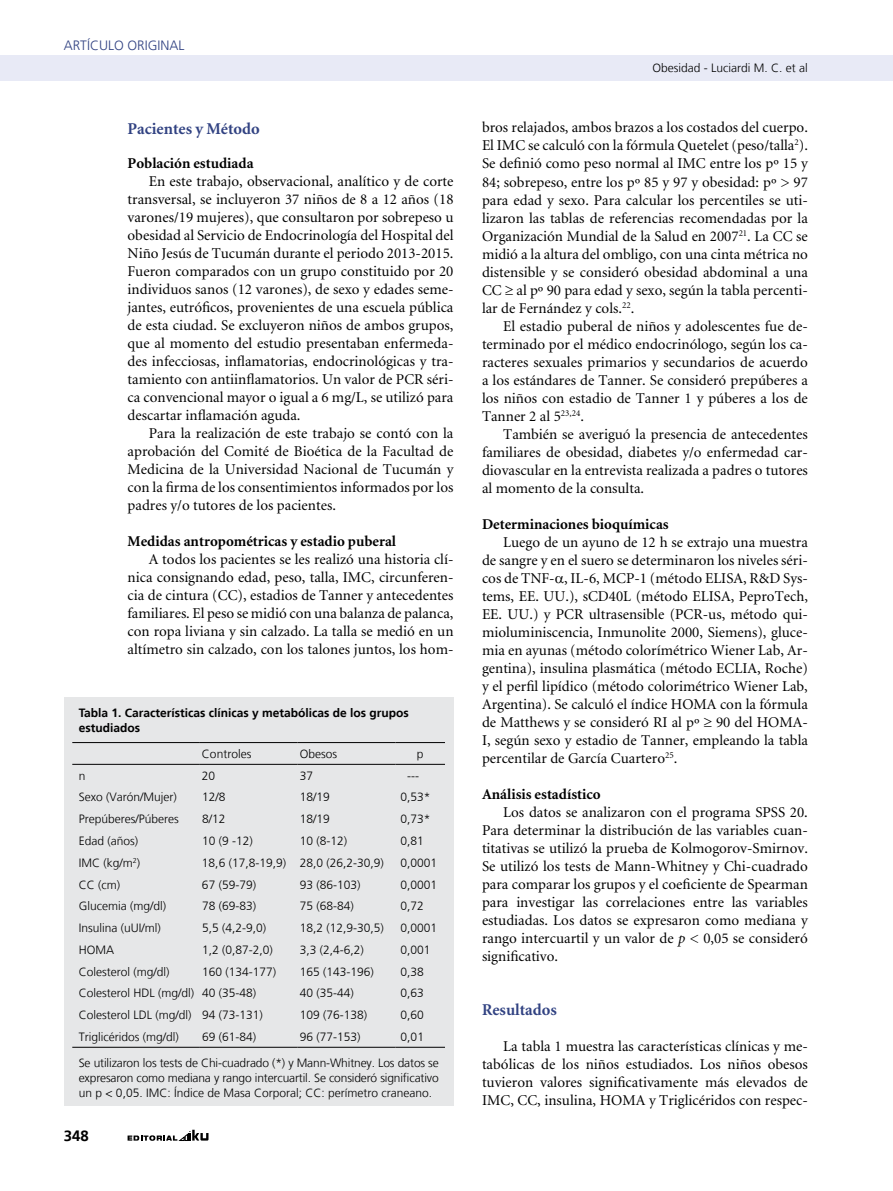
<style>
.page{position:relative;width:893px;height:1191px;background:#fff}
.page>*{position:absolute;margin:0;border:0;box-sizing:border-box;transform-origin:0 0}
.t1{font:700 16.5px "Minion";color:#314282}
.t2{font:15px/18px "Minion";color:#000;text-align:justify}
.t3{font:700 15px "Minion";color:#000}
.t4{font:700 15px "Frutiger LT";color:#000}
.t5{font:300 13.5px "Frutiger LT";color:#314282}
.t6{font:300 12px/26px "Frutiger LT";color:#000}
.t7{font:700 12px/15px "Frutiger LT";color:#000}
.s1{font-style:italic}
</style>
<div class="page">
<div style="left:0;top:55px;width:893px;height:26px;background:#e8eaf6"></div>
<svg style="left:128px;top:1129px;width:81px;height:11px"></svg>
<div style="left:64px;top:697px;width:389px;height:409px;background:#e6e7e8"></div>
<hr style="left:72px;top:1047px;width:128px;height:1px;background:#000">
<hr style="left:200px;top:1047px;width:98px;height:1px;background:#000">
<hr style="left:298px;top:1047px;width:97px;height:1px;background:#000">
<hr style="left:395px;top:1047px;width:50px;height:1px;background:#000">
<hr style="left:72px;top:742px;width:128px;height:1px;background:#000">
<hr style="left:200px;top:742px;width:98px;height:1px;background:#000">
<hr style="left:298px;top:742px;width:97px;height:1px;background:#000">
<hr style="left:395px;top:742px;width:50px;height:1px;background:#000">
<hr style="left:72px;top:764px;width:128px;height:1px;background:#000">
<hr style="left:200px;top:764px;width:98px;height:1px;background:#000">
<hr style="left:298px;top:764px;width:97px;height:1px;background:#000">
<hr style="left:395px;top:764px;width:50px;height:1px;background:#000">
<p class="t5" style="left:64px;top:38px;width:122px">Artíc ulo Ori ginal</p>
<p class="t1" style="left:128px;top:120px;width:134px">Pacientes y Método</p>
<p class="t3" style="left:128px;top:156px;width:128px">Población estudiada</p>
<p class="t2" style="left:128px;top:173px;width:327px;text-indent:21px">En este trabajo, observacional, analítico y de corte transversal, se incluyeron 37 niños de 8 a 12 años (18 varones/19 mujeres), que consultaron por sobrepeso u obesidad al Servicio de Endocrinología del Hospital del Niño Jesús de Tucumán durante el periodo 2013-2015.<br>Fueron comparados con un grupo constituido por 20 individuos sanos (12 varones), de sexo y edades seme&shy;jantes, eutróficos, provenientes de una escuela pública de esta ciudad. Se excluyeron niños de ambos grupos, que al momento del estudio presentaban enfermeda&shy;des infecciosas, inflamatorias, endocrinológicas y tra&shy;tamiento con antiinflamatorios. Un valor de PCR séri&shy;ca convencional mayor o igual a 6 mg/L, se utilizó para descartar inflamación aguda.</p>
<p class="t2" style="left:128px;top:425px;width:327px;text-indent:21px">Para la realización de este trabajo se contó con la aprobación del Comité de Bioética de la Facultad de Medicina de la Universidad Nacional de Tucumán y con la firma de los consentimientos informados por los padres y/o tutores de los pacientes.</p>
<p class="t3" style="left:128px;top:534px;width:270px">Medidas antropométricas y estadio puberal</p>
<p class="t2" style="left:128px;top:551px;width:327px;text-indent:21px">A todos los pacientes se les realizó una historia clí&shy;nica consignando edad, peso, talla, IMC, circunferen&shy;cia de cintura (CC), estadios de Tanner y antecedentes familiares. El peso se midió con una balanza de palanca, con ropa liviana y sin calzado. La talla se medió en un altímetro sin calzado, con los talones juntos, los hom-</p>
<p class="t7" style="left:79px;top:705px;width:332px">Tabla 1. Características clínicas y metabólicas de los grupos estudiados</p>
<p class="t6" style="left:202px;top:741px;width:51px">Controles</p>
<p class="t6" style="left:300px;top:741px;width:39px">Obesos</p>
<p class="t6" style="left:417px;top:741px;width:8px">p</p>
<p class="t6" style="left:79px;top:762px;width:8px">n</p>
<p class="t6" style="left:202px;top:762px;width:15px">20</p>
<p class="t6" style="left:300px;top:762px;width:15px">37</p>
<p class="t6" style="left:407px;top:762px;width:13px">---</p>
<p class="t6" style="left:79px;top:784px;width:100px">Sexo (Varón/Mujer)</p>
<p class="t6" style="left:202px;top:784px;width:25px">12/8</p>
<p class="t6" style="left:300px;top:784px;width:32px">18/19</p>
<p class="t6" style="left:401px;top:784px;width:32px">0,53*</p>
<p class="t6" style="left:79px;top:806px;width:102px">Prepúberes/Púberes</p>
<p class="t6" style="left:202px;top:806px;width:25px">8/12</p>
<p class="t6" style="left:300px;top:806px;width:32px">18/19</p>
<p class="t6" style="left:401px;top:806px;width:32px">0,73*</p>
<p class="t6" style="left:79px;top:828px;width:61px">Edad (años)</p>
<p class="t6" style="left:202px;top:828px;width:52px">10 (9 -12)</p>
<p class="t6" style="left:300px;top:828px;width:49px">10 (8-12)</p>
<p class="t6" style="left:401px;top:828px;width:25px">0,81</p>
<p class="t6" style="left:79px;top:850px;width:63px">IMC (kg/m<sup>2</sup>)</p>
<p class="t6" style="left:202px;top:850px;width:183px">18,6 (17,8-19,9) 28,0 (26,2-30,9)</p>
<p class="t6" style="left:401px;top:850px;width:38px">0,0001</p>
<p class="t6" style="left:79px;top:871px;width:43px">CC (cm)</p>
<p class="t6" style="left:202px;top:871px;width:56px">67 (59-79)</p>
<p class="t6" style="left:300px;top:871px;width:62px">93 (86-103)</p>
<p class="t6" style="left:401px;top:871px;width:38px">0,0001</p>
<p class="t6" style="left:79px;top:893px;width:89px">Glucemia (mg/dl)</p>
<p class="t6" style="left:202px;top:893px;width:56px">78 (69-83)</p>
<p class="t6" style="left:300px;top:893px;width:56px">75 (68-84)</p>
<p class="t6" style="left:401px;top:893px;width:25px">0,72</p>
<p class="t6" style="left:79px;top:915px;width:84px">Insulina (uUI/ml)</p>
<p class="t6" style="left:202px;top:915px;width:66px">5,5 (4,2-9,0)</p>
<p class="t6" style="left:300px;top:915px;width:86px">18,2 (12,9-30,5)</p>
<p class="t6" style="left:401px;top:915px;width:38px">0,0001</p>
<p class="t6" style="left:79px;top:937px;width:37px">HOMA</p>
<p class="t6" style="left:202px;top:937px;width:72px">1,2 (0,87-2,0)</p>
<p class="t6" style="left:300px;top:937px;width:66px">3,3 (2,4-6,2)</p>
<p class="t6" style="left:401px;top:937px;width:32px">0,001</p>
<p class="t6" style="left:79px;top:958px;width:92px">Colesterol (mg/dl)</p>
<p class="t6" style="left:202px;top:958px;width:76px">160 (134-177)</p>
<p class="t6" style="left:300px;top:958px;width:76px">165 (143-196)</p>
<p class="t6" style="left:401px;top:958px;width:25px">0,38</p>
<p class="t6" style="left:79px;top:980px;width:179px">Colesterol HDL (mg/dl) 40 (35-48)</p>
<p class="t6" style="left:300px;top:980px;width:56px">40 (35-44)</p>
<p class="t6" style="left:401px;top:980px;width:25px">0,63</p>
<p class="t6" style="left:79px;top:1002px;width:186px">Colesterol LDL (mg/dl) 94 (73-131)</p>
<p class="t6" style="left:300px;top:1002px;width:69px">109 (76-138)</p>
<p class="t6" style="left:401px;top:1002px;width:25px">0,60</p>
<p class="t6" style="left:79px;top:1024px;width:102px">Triglicéridos (mg/dl)</p>
<p class="t6" style="left:202px;top:1024px;width:56px">69 (61-84)</p>
<p class="t6" style="left:300px;top:1024px;width:62px">96 (77-153)</p>
<p class="t6" style="left:79px;top:1024px;width:362px;text-indent:322px">0,01<br>Se utilizaron los tests de Chi-cuadrado (*) y Mann-Whitney. Los datos se</p>
<p class="t6" style="left:79px;top:1070px;width:361px;line-height:15px">expresaron como mediana y rango intercuartil. Se consideró significativo un p &lt; 0,05. IMC: Índice de Masa Corporal; CC: perímetro craneano.</p>
<p class="t4" style="left:64px;top:1126px;width:27px">348</p>
<p class="t6" style="left:653px;top:55px;width:157px">Obesidad - Luciardi M. C. et al</p>
<p class="t2" style="left:482px;top:119px;width:327px">bros relajados, ambos brazos a los costados del cuerpo.<br>El IMC se calculó con la fórmula Quetelet (peso/talla<sup>2</sup>).<br>Se definió como peso normal al IMC entre los pº 15 y 84; sobrepeso, entre los pº 85 y 97 y obesidad: pº &gt; 97 para edad y sexo. Para calcular los percentiles se uti&shy;lizaron las tablas de referencias recomendadas por la Organización Mundial de la Salud en 2007<sup>21</sup>. La CC se midió a la altura del ombligo, con una cinta métrica no distensible y se consideró obesidad abdominal a una CC ≥ al pº 90 para edad y sexo, según la tabla percenti&shy;lar de Fernández y cols.<sup>22</sup>.</p>
<p class="t2" style="left:482px;top:317px;width:327px;text-indent:21px">El estadio puberal de niños y adolescentes fue de&shy;terminado por el médico endocrinólogo, según los ca&shy;racteres sexuales primarios y secundarios de acuerdo a los estándares de Tanner. Se consideró prepúberes a los niños con estadio de Tanner 1 y púberes a los de Tanner 2 al 5<sup>23,24</sup>.</p>
<p class="t2" style="left:482px;top:425px;width:327px;text-indent:21px">También se averiguó la presencia de antecedentes familiares de obesidad, diabetes y/o enfermedad car&shy;diovascular en la entrevista realizada a padres o tutores al momento de la consulta.</p>
<p class="t3" style="left:482px;top:516px;width:188px">Determinaciones bioquímicas</p>
<p class="t2" style="left:482px;top:533px;width:327px;text-indent:21px">Luego de un ayuno de 12 h se extrajo una muestra de sangre y en el suero se determinaron los niveles séri&shy;cos de TNF- , IL-6, MCP-1 (método ELISA, R&amp;D Sys&shy;tems, EE. UU.), sCD40L (método ELISA, PeproTech, EE. UU.) y PCR ultrasensible (PCR-us, método qui&shy;mioluminiscencia, Inmunolite 2000, Siemens), gluce&shy;mia en ayunas (método colorímétrico Wiener Lab, Ar&shy;gentina), insulina plasmática (método ECLIA, Roche) y el perfil lipídico (método colorimétrico Wiener Lab, Argentina). Se calculó el índice HOMA con la fórmula de Matthews y se consideró RI al pº ≥ 90 del HOMA-I, según sexo y estadio de Tanner, empleando la tabla percentilar de García Cuartero<sup>25</sup>.</p>
<p class="t3" style="left:482px;top:786px;width:120px">Análisis estadístico</p>
<p class="t2" style="left:482px;top:803px;width:327px;text-indent:21px">Los datos se analizaron con el programa SPSS 20.<br>Para determinar la distribución de las variables cuan&shy;titativas se utilizó la prueba de Kolmogorov-Smirnov.<br>Se utilizó los tests de Mann-Whitney y Chi-cuadrado para comparar los grupos y el coeficiente de Spearman para investigar las correlaciones entre las variables estudiadas. Los datos se expresaron como mediana y rango intercuartil y un valor de <span class="s1">p</span> &lt; 0,05 se consideró significativo.</p>
<p class="t1" style="left:482px;top:1001px;width:76px">Resultados</p>
<p class="t2" style="left:482px;top:1037px;width:327px;text-indent:21px">La tabla 1 muestra las características clínicas y me&shy;tabólicas de los niños estudiados. Los niños obesos tuvieron valores significativamente más elevados de IMC, CC, insulina, HOMA y Triglicéridos con respec-</p>
</div>
